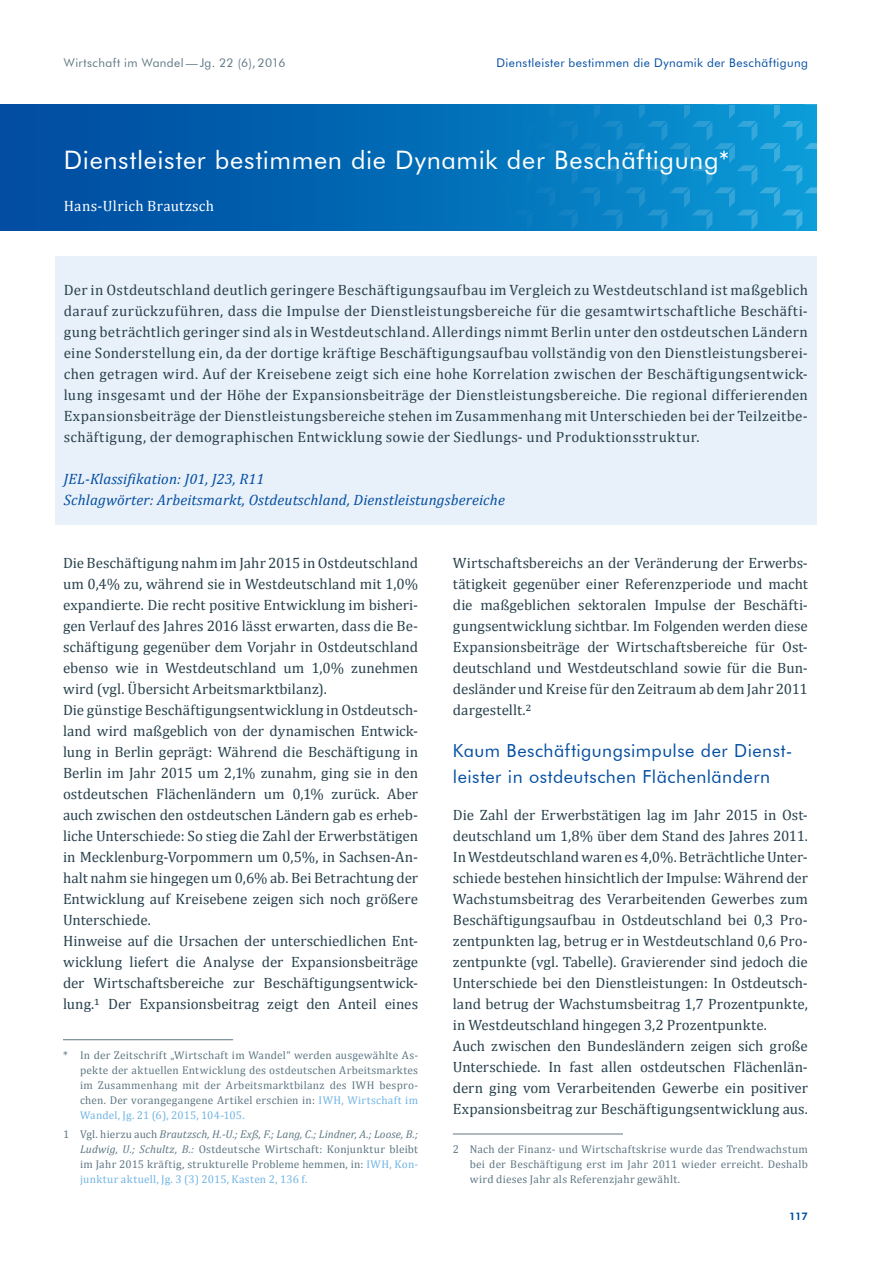
<style>
.page{position:relative;width:893px;height:1263px;background:#fff}
.page>*{position:absolute;margin:0;border:0;box-sizing:border-box;transform-origin:0 0}
.t1{font:25.5px "Futura BT";letter-spacing:.025em;color:#fff}
.t2{font:18px/25.5px "Futura BT";letter-spacing:.03em;color:#034ea2}
.t3{font:15px/21px "Cambria";color:#29424e}
.t4{font:italic 15px/21px "Cambria";letter-spacing:.01em;color:#034ea2}
.t5{font:15px "Cambria";letter-spacing:.025em;color:#fff}
.t6{font:12px "Futura BT";letter-spacing:.035em;color:#034ea2}
.t7{font:12px "Futura BT";letter-spacing:.035em;color:#5f7784}
.t8{font:11.25px/15px "Cambria";letter-spacing:.02em;color:#5f7784;text-align:justify}
.t9{font:800 10.5px "Futura BT";color:#034ea2}
.s1{color:#71b4e3}
.s2{font-style:italic}
</style>
<div class="page">
<div style="left:0;top:105px;width:816px;height:126px;background:#0053a5"></div>
<svg style="left:241px;top:105px;width:576px;height:125px"></svg>
<hr style="left:63px;top:1039px;width:170px;height:1px;background:#5f7784">
<hr style="left:453px;top:1133px;width:170px;height:1px;background:#5f7784">
<div style="left:55px;top:256px;width:761px;height:268px;background:#e8f0f9"></div>
<p class="t7" style="left:64px;top:55px;width:223px">Wirtschaft im Wandel—Jg. 22 (6), 2016</p>
<p class="t6" style="left:496px;top:55px;width:313px">Dienstleister bestimmen die Dynamik der Beschäftigung</p>
<h1 class="t1" style="left:64px;top:144px;width:667px">Dienstleister bestimmen die Dynamik der Beschäftigung*</h1>
<p class="t5" style="left:64px;top:197px;width:152px">Hans-Ulrich Brautzsch</p>
<p class="t3" style="left:64px;top:279px;width:746px;text-align:justify">Der in Ostdeutschland deutlich geringere Beschäftigungsaufbau im Vergleich zu Westdeutschland ist maßgeblich darauf zurückzuführen, dass die Impulse der Dienstleistungsbereiche für die gesamtwirtschaftliche Beschäfti&shy;gung beträchtlich geringer sind als in Westdeutschland. Allerdings nimmt Berlin unter den ostdeutschen Ländern eine Sonderstellung ein, da der dortige kräftige Beschäftigungsaufbau vollständig von den Dienstleistungsberei&shy;chen getragen wird. Auf der Kreisebene zeigt sich eine hohe Korrelation zwischen der Beschäftigungsentwick&shy;lung insgesamt und der Höhe der Expansionsbeiträge der Dienstleistungsbereiche. Die regional differierenden Expansionsbeiträge der Dienstleistungsbereiche stehen im Zusammenhang mit Unterschieden bei der Teilzeitbe&shy;schäftigung, der demographischen Entwicklung sowie der Siedlungs- und Produktionsstruktur.</p>
<p class="t4" style="left:64px;top:468px;width:443px">JEL-Klassifikation: J01, J23, R11<br>Schlagwörter: Arbeitsmarkt, Ostdeutschland, Dienstleistungsbereiche</p>
<p class="t3" style="left:63px;top:552px;width:357px">Die Beschäftigung nahm im Jahr 2015 in Ostdeutschland um 0,4% zu, während sie in Westdeutschland mit 1,0% expandierte. Die recht positive Entwicklung im bisheri&shy;gen Verlauf des Jahres 2016 lässt erwarten, dass die Be&shy;schäftigung gegenüber dem Vorjahr in Ostdeutschland ebenso wie in Westdeutschland um 1,0% zunehmen wird (vgl. Übersicht Arbeitsmarktbilanz).<br>Die günstige Beschäftigungsentwicklung in Ostdeutsch&shy;land wird maßgeblich von der dynamischen Entwick&shy;lung in Berlin geprägt: Während die Beschäftigung in Berlin im Jahr 2015 um 2,1% zunahm, ging sie in den ostdeutschen Flächenländern um 0,1% zurück. Aber auch zwischen den ostdeutschen Ländern gab es erheb&shy;liche Unterschiede: So stieg die Zahl der Erwerbstätigen in Mecklenburg-Vorpommern um 0,5%, in Sachsen-An&shy;halt nahm sie hingegen um 0,6% ab. Bei Betrachtung der Entwicklung auf Kreisebene zeigen sich noch größere Unterschiede.<br>Hinweise auf die Ursachen der unterschiedlichen Ent&shy;wicklung liefert die Analyse der Expansionsbeiträge der Wirtschaftsbereiche zur Beschäftigungsentwick&shy;lung.1 Der Expansionsbeitrag zeigt den Anteil eines</p>
<p class="t8" style="left:80px;top:1047px;width:340px;text-indent:-17px">* In der Zeitschrift „Wirtschaft im Wandel“ werden ausgewählte As&shy;pekte der aktuellen Entwicklung des ostdeutschen Arbeitsmarktes im Zusammenhang mit der Arbeitsmarktbilanz des IWH bespro&shy;chen. Der vorangegangene Artikel erschien in: <span class="s1">IWH, Wirtschaft im Wandel, Jg. 21 (6), 2015, 104-105.</span></p>
<p class="t8" style="left:80px;top:1127px;width:340px;text-indent:-17px">1 Vgl. hierzu auch <span class="s2">Brautzsch, H.-U.; Exß, F.; Lang, C.; Lindner, A.; Loose, B.; Ludwig, U.; Schultz, B.:</span> Ostdeutsche Wirtschaft: Konjunktur bleibt im Jahr 2015 kräftig, strukturelle Probleme hemmen, in: <span class="s1">IWH, Kon&shy;junktur aktuell, Jg. 3 (3) 2015, Kasten 2, 136 f.</span></p>
<p class="t3" style="left:453px;top:552px;width:357px;text-align:justify">Wirtschaftsbereichs an der Veränderung der Erwerbs&shy;tätigkeit gegenüber einer Referenzperiode und macht die maßgeblichen sektoralen Impulse der Beschäfti&shy;gungsentwicklung sichtbar. Im Folgenden werden diese Expansionsbeiträge der Wirtschaftsbereiche für Ost&shy;deutschland und Westdeutschland sowie für die Bun&shy;desländer und Kreise für den Zeitraum ab dem Jahr 2011 dargestellt.2</p>
<p class="t2" style="left:453px;top:738px;width:341px">Kaum Beschäftigungsimpulse der Dienst&shy;leister in ostdeutschen Flächenländern</p>
<p class="t3" style="left:453px;top:804px;width:357px">Die Zahl der Erwerbstätigen lag im Jahr 2015 in Ost&shy;deutschland um 1,8% über dem Stand des Jahres 2011.<br>In Westdeutschland waren es 4,0%. Beträchtliche Unter&shy;schiede bestehen hinsichtlich der Impulse: Während der Wachstumsbeitrag des Verarbeitenden Gewerbes zum Beschäftigungsaufbau in Ostdeutschland bei 0,3 Pro&shy;zentpunkten lag, betrug er in Westdeutschland 0,6 Pro&shy;zentpunkte (vgl. Tabelle). Gravierender sind jedoch die Unterschiede bei den Dienstleistungen: In Ostdeutsch&shy;land betrug der Wachstumsbeitrag 1,7 Prozentpunkte, in Westdeutschland hingegen 3,2 Prozentpunkte.<br>Auch zwischen den Bundesländern zeigen sich große Unterschiede. In fast allen ostdeutschen Flächenlän&shy;dern ging vom Verarbeitenden Gewerbe ein positiver Expansionsbeitrag zur Beschäftigungsentwicklung aus.</p>
<p class="t8" style="left:470px;top:1142px;width:340px;text-indent:-17px">2 Nach der Finanz- und Wirtschaftskrise wurde das Trendwachstum bei der Beschäftigung erst im Jahr 2011 wieder erreicht. Deshalb wird dieses Jahr als Referenzjahr gewählt.</p>
<p class="t9" style="left:789px;top:1210px;width:20px">117</p>
</div>
